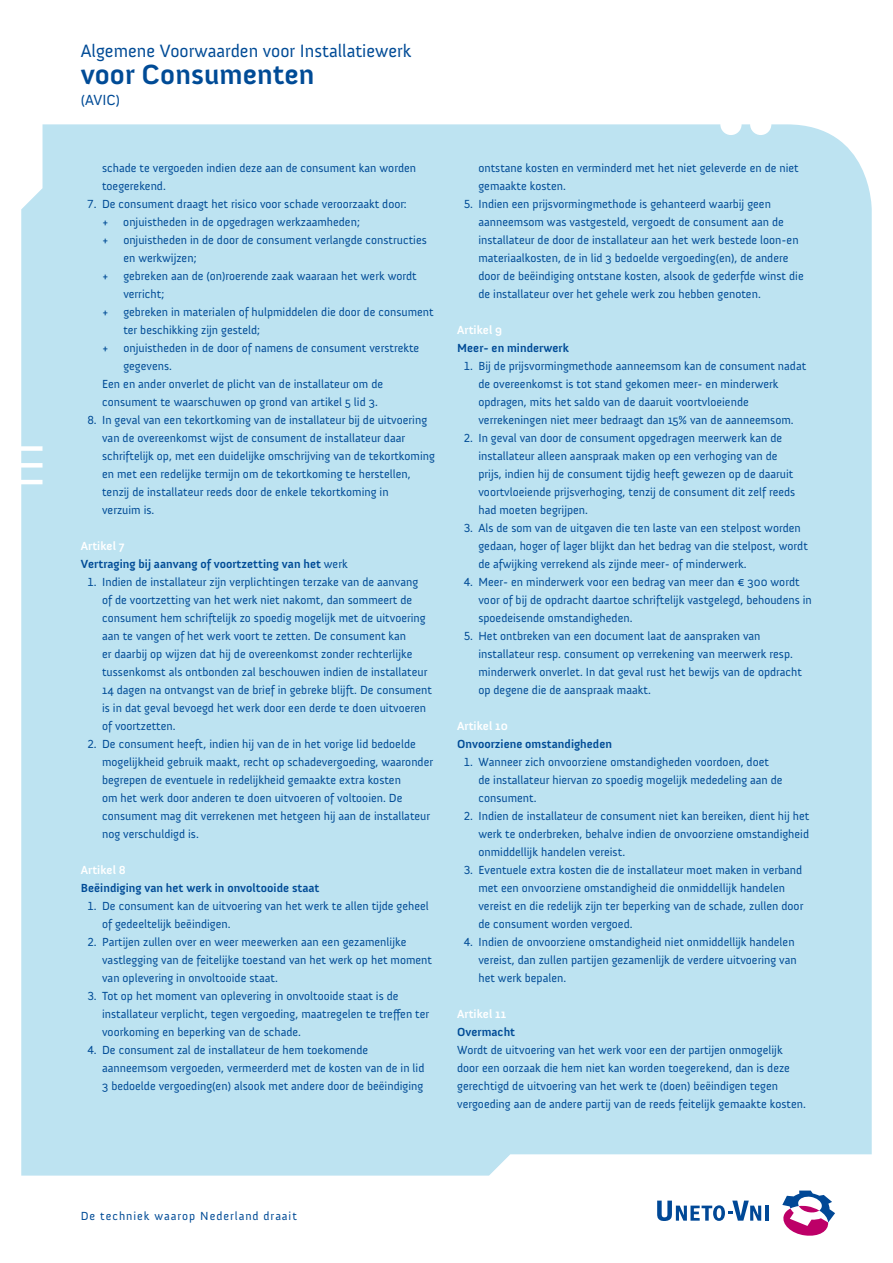
<style>
.page{position:relative;width:893px;height:1263px;background:#fff}
.page>*{position:absolute;margin:0;border:0;box-sizing:border-box;transform-origin:0 0}
.t1{font:700 28.5px "Anivers";color:#004b96}
.t2{font:18.3px "Anivers";color:#004b96}
.t3{font:15px "Anivers";color:#004b96}
.t4{font:12px/18px "Anivers";color:#004b96}
.t5{font:700 12px/18px "Anivers";color:#004b96}
.t6{font:700 12px "Anivers";color:#fff}
.t7{font:12px "Anivers";letter-spacing:.08em;color:#004b96}
.s1{color:#fff}
.s2{font-weight:400}
</style>
<div class="page">
<div style="left:21px;top:124px;width:851px;height:1051px;background:#bde3f1"></div>
<hr style="left:765px;top:1205px;width:3px;height:16px;background:#004896">
<svg style="left:782px;top:1190px;width:53px;height:46px"></svg>
<svg style="left:657px;top:1200px;width:104px;height:21px"></svg>
<h2 class="t2" style="left:81px;top:41px;width:332px">Algemene Voorwaarden voor Installatiewerk</h2>
<h1 class="t1" style="left:81px;top:58px;width:235px">voor Consumenten</h1>
<p class="t3" style="left:81px;top:91px;width:41px">(AVIC)</p>
<p class="t4" style="left:102px;top:159px;width:316px">schade te vergoeden indien deze aan de consument kan worden toegerekend.</p>
<p class="t4" style="left:87px;top:195px;width:321px">7. De consument draagt het risico voor schade veroorzaakt door:</p>
<p class="t4" style="left:102px;top:213px;width:259px">+ onjuistheden in de opgedragen werkzaamheden;</p>
<p class="t4" style="left:102px;top:231px;width:326px">+ onjuistheden in de door de consument verlangde constructies</p>
<p class="t4" style="left:123px;top:249px;width:75px">en werkwijzen;</p>
<p class="t4" style="left:102px;top:267px;width:316px">+ gebreken aan de (on)roerende zaak waaraan het werk wordt</p>
<p class="t4" style="left:123px;top:285px;width:43px">verricht;</p>
<p class="t4" style="left:102px;top:303px;width:333px">+ gebreken in materialen of hulpmiddelen die door de consument</p>
<p class="t4" style="left:123px;top:321px;width:138px">ter beschikking zijn gesteld;</p>
<p class="t4" style="left:102px;top:339px;width:319px">+ onjuistheden in de door of namens de consument verstrekte</p>
<p class="t4" style="left:123px;top:357px;width:50px">gegevens.</p>
<p class="t4" style="left:102px;top:375px;width:283px">Een en ander onverlet de plicht van de installateur om de</p>
<p class="t4" style="left:102px;top:393px;width:277px">consument te waarschuwen op grond van artikel 5 lid 3.</p>
<p class="t4" style="left:102px;top:411px;width:334px;text-indent:-15px">8. In geval van een tekortkoming van de installateur bij de uitvoering van de overeenkomst wijst de consument de installateur daar schriftelijk op, met een duidelijke omschrijving van de tekortkoming en met een redelijke termijn om de tekortkoming te herstellen, tenzij de installateur reeds door de enkele tekortkoming in<br>verzuim is.</p>
<p class="t5" style="left:81px;top:537px;width:268px"><span class="s1">Artikel 7<br></span>Vertraging bij aanvang of voortzetting van het <span class="s2">werk</span></p>
<p class="t4" style="left:102px;top:573px;width:331px;text-indent:-15px">1. Indien de installateur zijn verplichtingen terzake van de aanvang<br>of de voortzetting van het werk niet nakomt, dan sommeert de consument hem schriftelijk zo spoedig mogelijk met de uitvoering aan te vangen of het werk voort te zetten. De consument kan<br>er daarbij op wijzen dat hij de overeenkomst zonder rechterlijke tussenkomst als ontbonden zal beschouwen indien de installateur 14 dagen na ontvangst van de brief in gebreke blijft. De consument is in dat geval bevoegd het werk door een derde te doen uitvoeren of voortzetten.</p>
<p class="t4" style="left:102px;top:735px;width:333px;text-indent:-15px">2. De consument heeft, indien hij van de in het vorige lid bedoelde mogelijkheid gebruik maakt, recht op schadevergoeding, waaronder begrepen de eventuele in redelijkheid gemaakte extra kosten<br>om het werk door anderen te doen uitvoeren of voltooien. De consument mag dit verrekenen met hetgeen hij aan de installateur nog verschuldigd is.</p>
<p class="t6" style="left:81px;top:863px;width:46px">Artikel 8</p>
<p class="t5" style="left:81px;top:879px;width:240px">Beëindiging van het werk in onvoltooide staat</p>
<p class="t4" style="left:102px;top:897px;width:328px;text-indent:-15px">1. De consument kan de uitvoering van het werk te allen tijde geheel of gedeeltelijk beëindigen.</p>
<p class="t4" style="left:102px;top:933px;width:332px;text-indent:-15px">2. Partijen zullen over en weer meewerken aan een gezamenlijke vastlegging van de feitelijke toestand van het werk op het moment van oplevering in onvoltooide staat.</p>
<p class="t4" style="left:102px;top:987px;width:329px;text-indent:-15px">3. Tot op het moment van oplevering in onvoltooide staat is de installateur verplicht, tegen vergoeding, maatregelen te treffen ter voorkoming en beperking van de schade.</p>
<p class="t4" style="left:102px;top:1041px;width:324px;text-indent:-15px">4. De consument zal de installateur de hem toekomende aanneemsom vergoeden, vermeerderd met de kosten van de in lid<br>3 bedoelde vergoeding(en) alsook met andere door de beëindiging</p>
<p class="t4" style="left:478px;top:159px;width:322px">ontstane kosten en verminderd met het niet geleverde en de niet gemaakte kosten.</p>
<p class="t4" style="left:478px;top:195px;width:327px;text-indent:-15px">5. Indien een prijsvormingmethode is gehanteerd waarbij geen aanneemsom was vastgesteld, vergoedt de consument aan de installateur de door de installateur aan het werk bestede loon-en materiaalkosten, de in lid 3 bedoelde vergoeding(en), de andere door de beëindiging ontstane kosten, alsook de gederfde winst die de installateur over het gehele werk zou hebben genoten.</p>
<p class="t6" style="left:457px;top:323px;width:47px">Artikel 9</p>
<p class="t5" style="left:457px;top:339px;width:113px">Meer- en minderwerk</p>
<p class="t4" style="left:478px;top:357px;width:329px;text-indent:-15px">1. Bij de prijsvormingmethode aanneemsom kan de consument nadat de overeenkomst is tot stand gekomen meer- en minderwerk opdragen, mits het saldo van de daaruit voortvloeiende verrekeningen niet meer bedraagt dan 15% van de aanneemsom.</p>
<p class="t4" style="left:478px;top:429px;width:318px;text-indent:-15px">2. In geval van door de consument opgedragen meerwerk kan de installateur alleen aanspraak maken op een verhoging van de prijs, indien hij de consument tijdig heeft gewezen op de daaruit voortvloeiende prijsverhoging, tenzij de consument dit zelf reeds had moeten begrijpen.</p>
<p class="t4" style="left:478px;top:519px;width:331px;text-indent:-15px">3. Als de som van de uitgaven die ten laste van een stelpost worden gedaan, hoger of lager blijkt dan het bedrag van die stelpost, wordt de afwijking verrekend als zijnde meer- of minderwerk.</p>
<p class="t4" style="left:478px;top:573px;width:335px;text-indent:-15px">4. Meer- en minderwerk voor een bedrag van meer dan € 300 wordt voor of bij de opdracht daartoe schriftelijk vastgelegd, behoudens in spoedeisende omstandigheden.</p>
<p class="t4" style="left:478px;top:627px;width:325px;text-indent:-15px">5. Het ontbreken van een document laat de aanspraken van installateur resp. consument op verrekening van meerwerk resp. minderwerk onverlet. In dat geval rust het bewijs van de opdracht op degene die de aanspraak maakt.</p>
<p class="t6" style="left:457px;top:719px;width:52px">Artikel 10</p>
<p class="t5" style="left:457px;top:735px;width:156px">Onvoorziene omstandigheden</p>
<p class="t4" style="left:478px;top:753px;width:306px;text-indent:-15px">1. Wanneer zich onvoorziene omstandigheden voordoen, doet de installateur hiervan zo spoedig mogelijk mededeling aan de consument.</p>
<p class="t4" style="left:478px;top:807px;width:332px;text-align:justify;text-indent:-15px">2. Indien de installateur de consument niet kan bereiken, dient hij het werk te onderbreken, behalve indien de onvoorziene omstandigheid onmiddellijk handelen vereist.</p>
<p class="t4" style="left:478px;top:861px;width:326px;text-indent:-15px">3. Eventuele extra kosten die de installateur moet maken in verband met een onvoorziene omstandigheid die onmiddellijk handelen vereist en die redelijk zijn ter beperking van de schade, zullen door de consument worden vergoed.</p>
<p class="t4" style="left:478px;top:933px;width:320px;text-indent:-15px">4. Indien de onvoorziene omstandigheid niet onmiddellijk handelen vereist, dan zullen partijen gezamenlijk de verdere uitvoering van het werk bepalen.</p>
<p class="t6" style="left:457px;top:1007px;width:51px">Artikel 11</p>
<p class="t5" style="left:457px;top:1023px;width:60px">Overmacht</p>
<p class="t4" style="left:457px;top:1041px;width:350px">Wordt de uitvoering van het werk voor een der partijen onmogelijk door een oorzaak die hem niet kan worden toegerekend, dan is deze gerechtigd de uitvoering van het werk te (doen) beëindigen tegen vergoeding aan de andere partij van de reeds feitelijk gemaakte kosten.</p>
<p class="t7" style="left:81px;top:1210px;width:218px">De techniek waarop Nederland draait</p>
</div>
